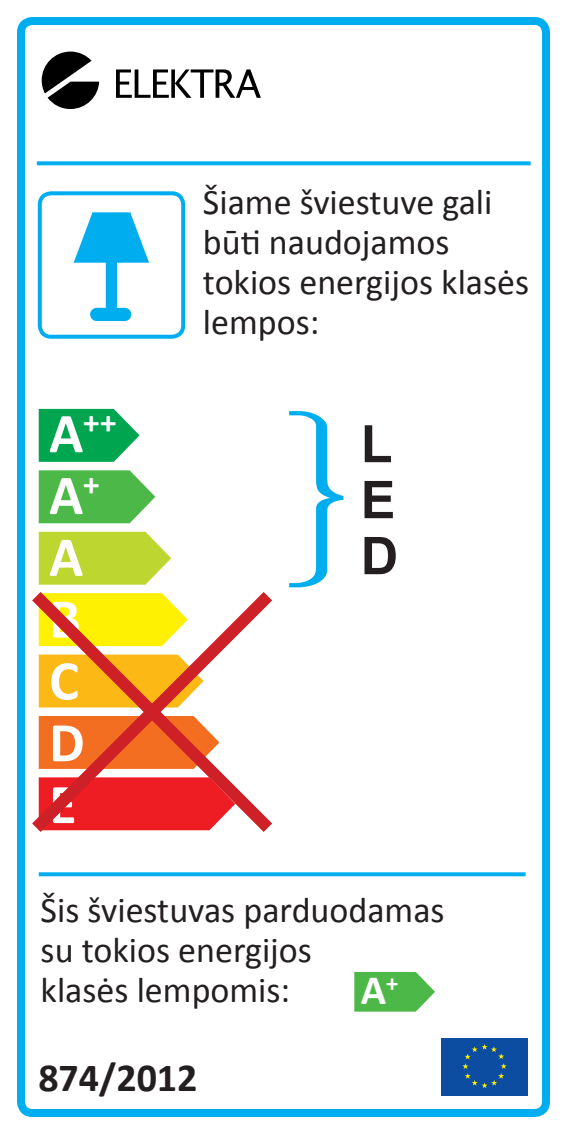
<style>
.page{position:relative;width:567px;height:1134px;background:#fff}
.page>*{position:absolute;margin:0;border:0;box-sizing:border-box;transform-origin:0 0}
.t1{font:700 56.4px/62px "Calibri";color:#fff}
.t2{font:700 52px/56px "Arial";color:#231f20;text-align:justify}
.t3{font:700 42px "Calibri";color:#fff}
.t4{font:700 40px "Calibri";color:#231f20}
.t5{font:36px/40px "Calibri";color:#231f20}
.t6{font:700 32.8px "Calibri";color:#fff}
.s1{font-size:56.4px}
</style>
<div class="page">
<div style="left:17px;top:17px;width:533px;height:1100px;border:8px solid #00aeef;border-radius:11px"></div>
<svg style="left:37px;top:161px;width:494px;height:4px;background:#14b4f0"></svg>
<div style="left:38px;top:191px;width:147px;height:148px;border:4px solid #00aeef;border-radius:11px"></div>
<div style="left:441px;top:1037px;width:87px;height:58px;background:#0d4da1"></div>
<svg style="left:462px;top:1044px;width:45px;height:44px"></svg>
<svg style="left:74px;top:212px;width:75px;height:102px"></svg>
<div style="left:90px;top:308px;width:41px;height:13px;background:#00aeef;border-radius:7px"></div>
<svg style="left:39px;top:872px;width:487px;height:4px;background:#13b4f0"></svg>
<svg style="left:42px;top:52px;width:57px;height:57px"></svg>
<svg style="left:116px;top:69px;width:145px;height:29px"></svg>
<svg style="left:39px;top:532px;width:132px;height:47px;background:#c3d941"></svg>
<svg style="left:39px;top:470px;width:116px;height:53px;background:#60c05c"></svg>
<svg style="left:39px;top:409px;width:101px;height:53px;background:#22b166"></svg>
<svg style="left:354px;top:972px;width:81px;height:40px;background:#63c15f"></svg>
<svg style="left:19px;top:579px;width:253px;height:266px"></svg>
<svg style="left:289px;top:411px;width:54px;height:176px"></svg>
<p class="t6" style="left:49px;top:402px;width:69px"><span class="s1">A</span>++</p>
<h1 class="t1" style="left:49px;top:462px;width:52px">A<sup>+<br></sup>A<br>B<br>C<br>D<br>E</h1>
<p class="t5" style="left:203px;top:180px;width:328px">Šiame šviestuve gali būti naudojamos tokios energijos klasės lempos:</p>
<h2 class="t2" style="left:361px;top:418px;width:39px">L E D</h2>
<p class="t5" style="left:41px;top:888px;width:406px">Šis šviestuvas parduodamas su tokios energijos<br>klasės lempomis:</p>
<p class="t3" style="left:361px;top:964px;width:39px">A<sup>+</sup></p>
<p class="t4" style="left:38px;top:1053px;width:161px">874/2012</p>
</div>
